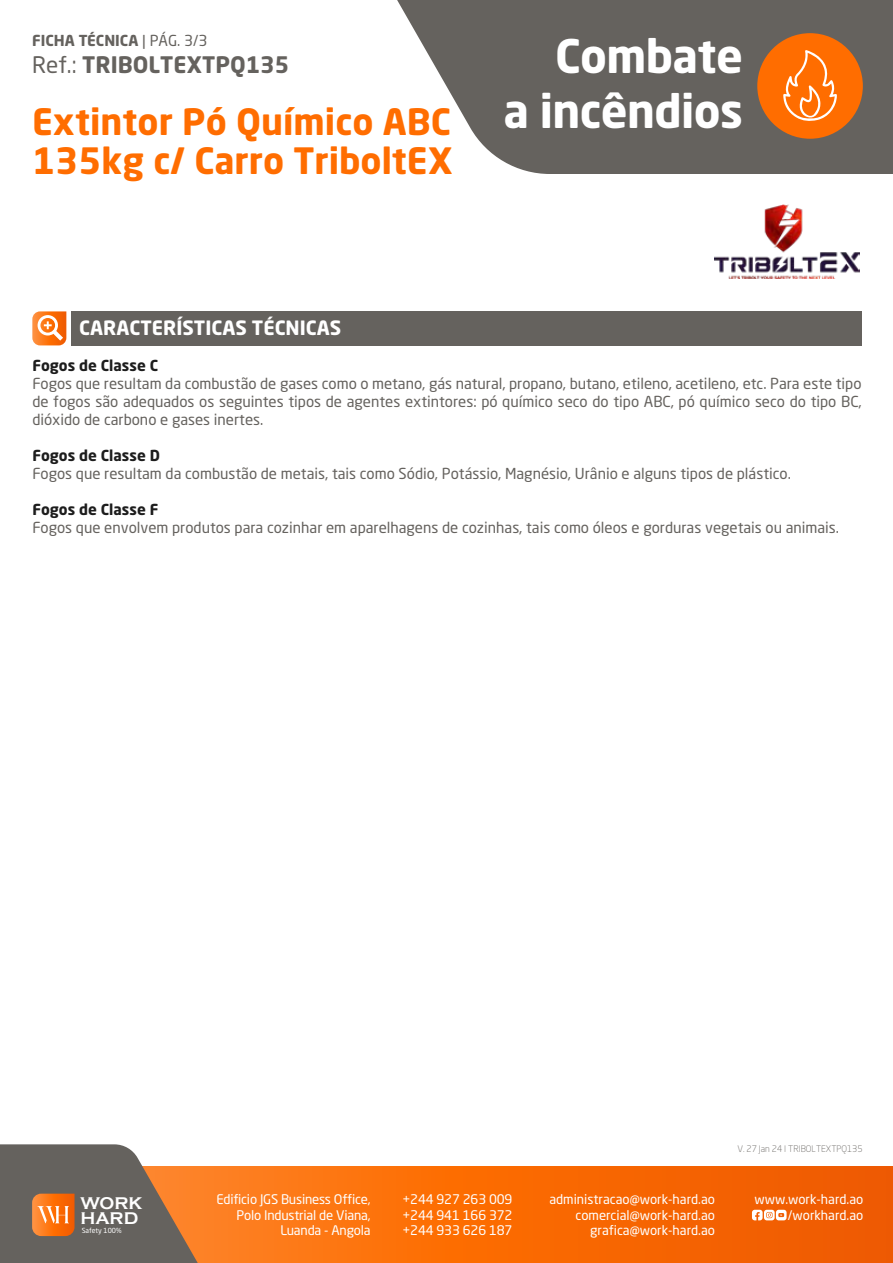
<style>
.page{position:relative;width:893px;height:1263px;background:#fff}
.page>*{position:absolute;margin:0;border:0;box-sizing:border-box;transform-origin:0 0}
.t1{font:700 45.75px/54.9px "Neo Sans Std";letter-spacing:-.015em;color:#fff;text-align:right}
.t2{font:700 35.85px/39px "Neo Sans Std";color:#ff6d00}
.t3{font:700 22.5px "Neo Sans Std";color:#65625e}
.t4{font:700 19.5px "Neo Sans Std";color:#fff}
.t5{font:700 17.4px/15.1px "Copperplate Gothic";color:#fff}
.t6{font:15px/18px "Neo Sans Std";color:#65625e;text-align:justify}
.t7{font:700 15px "Neo Sans Std";color:#1d1d1d}
.t8{font:700 15px "Neo Sans Std";color:#65625e}
.t9{font:13.05px/15.8px "Neo Sans Std";letter-spacing:-.015em;color:#fff;text-align:right}
.t10{font:300 9px "Neo Sans Std";color:#65625e}
.t11{font:6.9px "Neo Sans Std";color:#fff}
.s1{font-weight:400}
</style>
<div class="page">
<div style="left:71px;top:311px;width:791px;height:34px;background:#65625e"></div>
<svg style="left:32px;top:311px;width:34px;height:34px"></svg>
<svg style="left:198px;top:1167px;width:695px;height:96px;background:#f86a08"></svg>
<svg style="left:397px;top:0;width:496px;height:174px;background:#777471"></svg>
<svg style="left:752px;top:1210px;width:35px;height:10px"></svg>
<div style="left:757px;top:33px;width:106px;height:106px;background:#ff6d00;border-radius:50%"></div>
<svg style="left:783px;top:50px;width:54px;height:71px"></svg>
<svg style="left:0;top:1144px;width:198px;height:119px;background:#8b715e"></svg>
<img style="left:715px;top:204px;width:145px;height:75px">
<p class="t8" style="left:32px;top:31px;width:177px">FICHA TÉCNICA <span class="s1">| PÁG. 3/3</span></p>
<h3 class="t3" style="left:32px;top:50px;width:259px"><span class="s1">Ref.:</span> TRIBOLTEXTPQ135</h3>
<h2 class="t2" style="left:32px;top:101px;width:422px">Extintor Pó Químico ABC<br>135kg c/ Carro TriboltEX</h2>
<h1 class="t1" style="left:504px;top:27px;width:241px">Combate<br>a incêndios</h1>
<h3 class="t4" style="left:79px;top:316px;width:264px">CARACTERÍSTICAS TÉCNICAS</h3>
<p class="t7" style="left:32px;top:355px;width:127px">Fogos de Classe C</p>
<p class="t6" style="left:32px;top:374px;width:831px">Fogos que resultam da combustão de gases como o metano, gás natural, propano, butano, etileno, acetileno, etc. Para este tipo de fogos são adequados os seguintes tipos de agentes extintores: pó químico seco do tipo ABC, pó químico seco do tipo BC, dióxido de carbono e gases inertes.</p>
<p class="t7" style="left:32px;top:445px;width:129px">Fogos de Classe D</p>
<p class="t6" style="left:32px;top:464px;width:760px">Fogos que resultam da combustão de metais, tais como Sódio, Potássio, Magnésio, Urânio e alguns tipos de plástico.</p>
<p class="t7" style="left:32px;top:499px;width:128px">Fogos de Classe F</p>
<p class="t6" style="left:32px;top:518px;width:808px">Fogos que envolvem produtos para cozinhar em aparelhagens de cozinhas, tais como óleos e gorduras vegetais ou animais.</p>
<p class="t10" style="left:737px;top:1143px;width:127px">V. 27 Jan 24 I TRIBOLTEXTPQ135</p>
<p class="t9" style="left:216px;top:1191px;width:156px">Edificio JGS Business Office,<br>Polo Industrial de Viana,<br>Luanda - Angola</p>
<p class="t9" style="left:549px;top:1191px;width:167px">administracao@work-hard.ao comercial@work-hard.ao grafica@work-hard.ao</p>
<p class="t9" style="left:754px;top:1191px;width:110px">www.work-hard.ao /workhard.ao</p>
<p class="t9" style="left:403px;top:1191px;width:111px;text-align:left">+244 927 263 009 +244 941 166 372</p>
<p class="t5" style="left:80px;top:1196px;width:64px">WORK<br>HARD</p>
<p class="t11" style="left:82px;top:1227px;width:41px">Safety 100%</p>
<p class="t9" style="left:403px;top:1222px;width:111px">+244 933 626 187</p>
</div>
